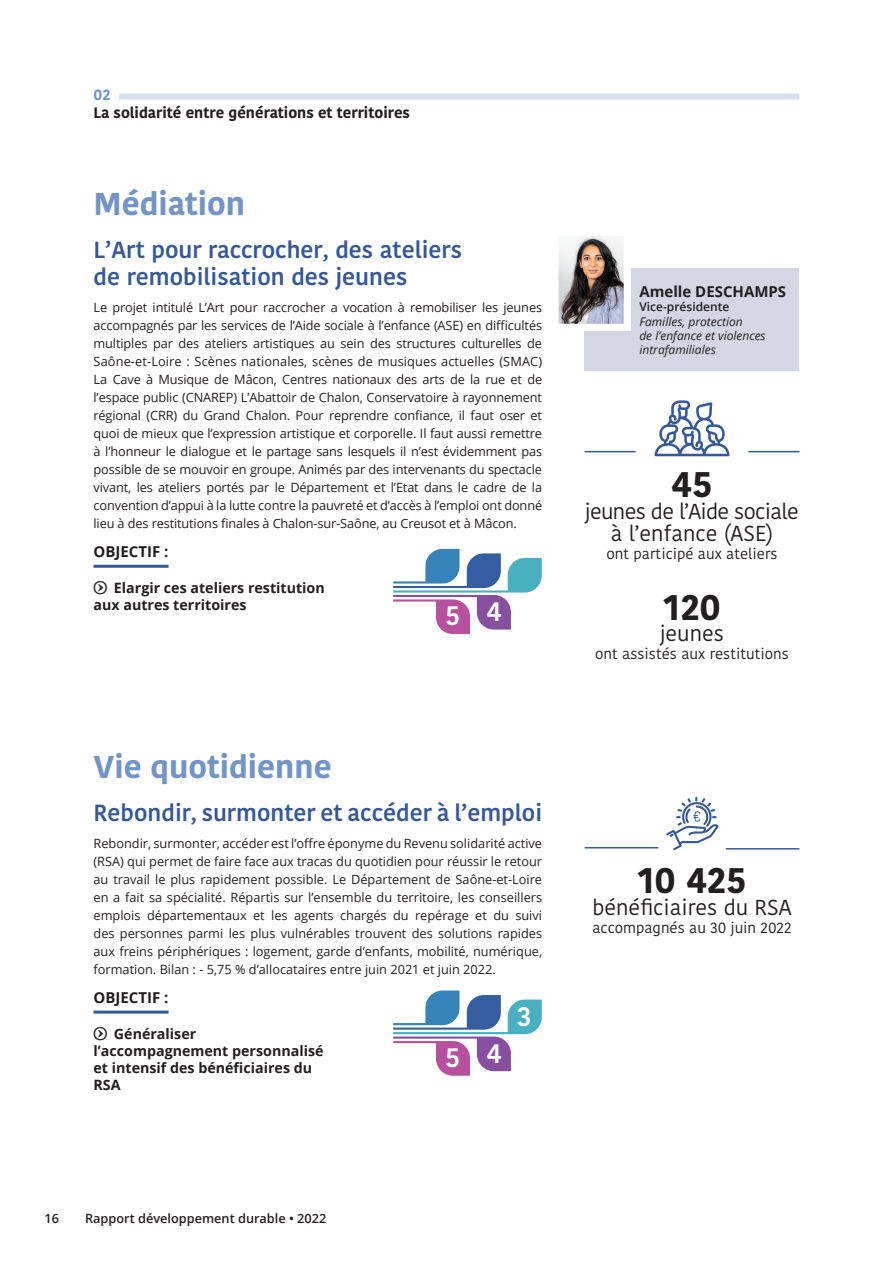
<style>
.page{position:relative;width:893px;height:1263px;background:#fff}
.page>*{position:absolute;margin:0;border:0;box-sizing:border-box;transform-origin:0 0}
.t1{font:700 36px "Kohinoor Bangla";color:#231f20}
.t2{font:700 31.5px "Kohinoor Bangla";color:#7394c9}
.t3{font:600 27px "Kohinoor Bangla";color:#fff}
.t4{font:600 23.25px/27.9px "Kohinoor Bangla";color:#35589a}
.t5{font:21.6px/21.6px "Kohinoor Bangla";letter-spacing:-.03em;color:#231f20;text-align:center}
.t6{font:21.6px "Kohinoor Bangla";color:#231f20}
.t7{font:15px "Kohinoor Bangla";color:#231f20}
.t8{font:700 15px "Kohinoor Bangla";color:#231f20}
.t9{font:700 15px "Open Sans";color:#231f20}
.t10{font:700 15px "Kohinoor Bangla";color:#7394c9}
.t11{font:700 14.25px/17.1px "Open Sans";color:#231f20}
.t12{font:12.75px/18px "Open Sans";letter-spacing:-.005em;color:#231f20;text-align:justify}
.t13{font:600 12.75px "Open Sans";color:#231f20}
.t14{font:italic 12px/14.4px "Open Sans";color:#231f20}
.t15{font:600 12px "Open Sans";color:#231f20}
.s1{font-family:"Bienvenue Picto";font-weight:400;font-size:15px}
</style>
<div class="page">
<div style="left:119px;top:94px;width:680px;height:6px;background:#d5dfee"></div>
<hr style="left:94px;top:565px;width:75px;height:3px;background:#35589a">
<svg style="left:393px;top:549px;width:149px;height:85px"></svg>
<hr style="left:94px;top:1010px;width:75px;height:3px;background:#35589a">
<div style="left:584px;top:268px;width:215px;height:103px;background:#d4d6e4"></div>
<img style="left:559px;top:237px;width:64px;height:86px">
<div style="left:551px;top:229px;width:80px;height:102px;border:7px solid #fff"></div>
<svg style="left:393px;top:990px;width:149px;height:86px"></svg>
<hr style="left:585px;top:451px;width:51px;height:1px;background:#35589a">
<hr style="left:748px;top:451px;width:51px;height:1px;background:#35589a">
<svg style="left:654px;top:400px;width:75px;height:56px"></svg>
<hr style="left:726px;top:848px;width:73px;height:1px;background:#35589a">
<hr style="left:585px;top:847px;width:73px;height:1px;background:#35589a">
<svg style="left:666px;top:797px;width:53px;height:53px"></svg>
<p class="t10" style="left:94px;top:81px;width:18px">02</p>
<p class="t8" style="left:94px;top:99px;width:318px">La solidarité entre générations et territoires</p>
<h2 class="t2" style="left:94px;top:177px;width:153px">Médiation</h2>
<h3 class="t4" style="left:94px;top:235px;width:370px">L’Art pour raccrocher, des ateliers de remobilisation des jeunes</h3>
<p class="t12" style="left:94px;top:298px;width:450px">Le projet intitulé L’Art pour raccrocher a vocation à remobiliser les jeunes accompagnés par les services de l’Aide sociale à l’enfance (ASE) en difficultés multiples par des ateliers artistiques au sein des structures culturelles de Saône-et-Loire : Scènes nationales, scènes de musiques actuelles (SMAC)<br>La Cave à Musique de Mâcon, Centres nationaux des arts de la rue et de l’espace public (CNAREP) L’Abattoir de Chalon, Conservatoire à rayonnement régional (CRR) du Grand Chalon. Pour reprendre confiance, il faut oser et quoi de mieux que l’expression artistique et corporelle. Il faut aussi remettre à l’honneur le dialogue et le partage sans lesquels il n’est évidemment pas possible de se mouvoir en groupe. Animés par des intervenants du spectacle vivant, les ateliers portés par le Département et l’Etat dans le cadre de la convention d’appui à la lutte contre la pauvreté et d’accès à l’emploi ont donné lieu à des restitutions finales à Chalon-sur-Saône, au Creusot et à Mâcon.</p>
<p class="t9" style="left:94px;top:541px;width:77px">OBJECTIF :</p>
<p class="t11" style="left:94px;top:579px;width:233px"><span class="s1">q</span> Elargir ces ateliers restitution aux autres territoires</p>
<h3 class="t3" style="left:445px;top:591px;width:58px">5 4</h3>
<h2 class="t2" style="left:94px;top:739px;width:240px">Vie quotidienne</h2>
<h3 class="t4" style="left:94px;top:798px;width:450px">Rebondir, surmonter et accéder à l’emploi</h3>
<p class="t12" style="left:94px;top:834px;width:450px">Rebondir, surmonter, accéder est l’offre éponyme du Revenu solidarité active (RSA) qui permet de faire face aux tracas du quotidien pour réussir le retour au travail le plus rapidement possible. Le Département de Saône-et-Loire en a fait sa spécialité. Répartis sur l’ensemble du territoire, les conseillers emplois départementaux et les agents chargés du repérage et du suivi des personnes parmi les plus vulnérables trouvent des solutions rapides aux freins périphériques : logement, garde d’enfants, mobilité, numérique, formation. Bilan : - 5,75 % d’allocataires entre juin 2021 et juin 2022.</p>
<p class="t9" style="left:94px;top:987px;width:77px">OBJECTIF :</p>
<p class="t11" style="left:94px;top:1025px;width:231px"><span class="s1">q</span> Généraliser l’accompagnement personnalisé et intensif des bénéficiaires du<br>RSA</p>
<h3 class="t3" style="left:517px;top:994px;width:16px">3</h3>
<h3 class="t3" style="left:445px;top:1033px;width:58px">5 4</h3>
<p class="t9" style="left:639px;top:281px;width:148px">Amelle DESCHAMPS</p>
<p class="t15" style="left:639px;top:298px;width:91px">Vice-présidente</p>
<p class="t14" style="left:639px;top:314px;width:128px">Familles, protection<br>de l’enfance et violences intrafamiliales</p>
<h1 class="t1" style="left:671px;top:453px;width:43px">45</h1>
<h3 class="t5" style="left:585px;top:500px;width:215px">jeunes de l’Aide sociale à l’enfance (ASE)</h3>
<p class="t7" style="left:607px;top:542px;width:172px">ont participé aux ateliers</p>
<h1 class="t1" style="left:663px;top:575px;width:59px">120</h1>
<h3 class="t6" style="left:660px;top:617px;width:65px">jeunes</h3>
<p class="t7" style="left:595px;top:642px;width:195px">ont assistés aux restitutions</p>
<h1 class="t1" style="left:637px;top:849px;width:111px">10 425</h1>
<h3 class="t6" style="left:592px;top:891px;width:201px">bénéficiaires du RSA</h3>
<p class="t7" style="left:592px;top:916px;width:201px">accompagnés au 30 juin 2022</p>
<p class="t13" style="left:45px;top:1210px;width:16px">16</p>
<p class="t13" style="left:85px;top:1210px;width:243px">Rapport développement durable • 2022</p>
</div>
